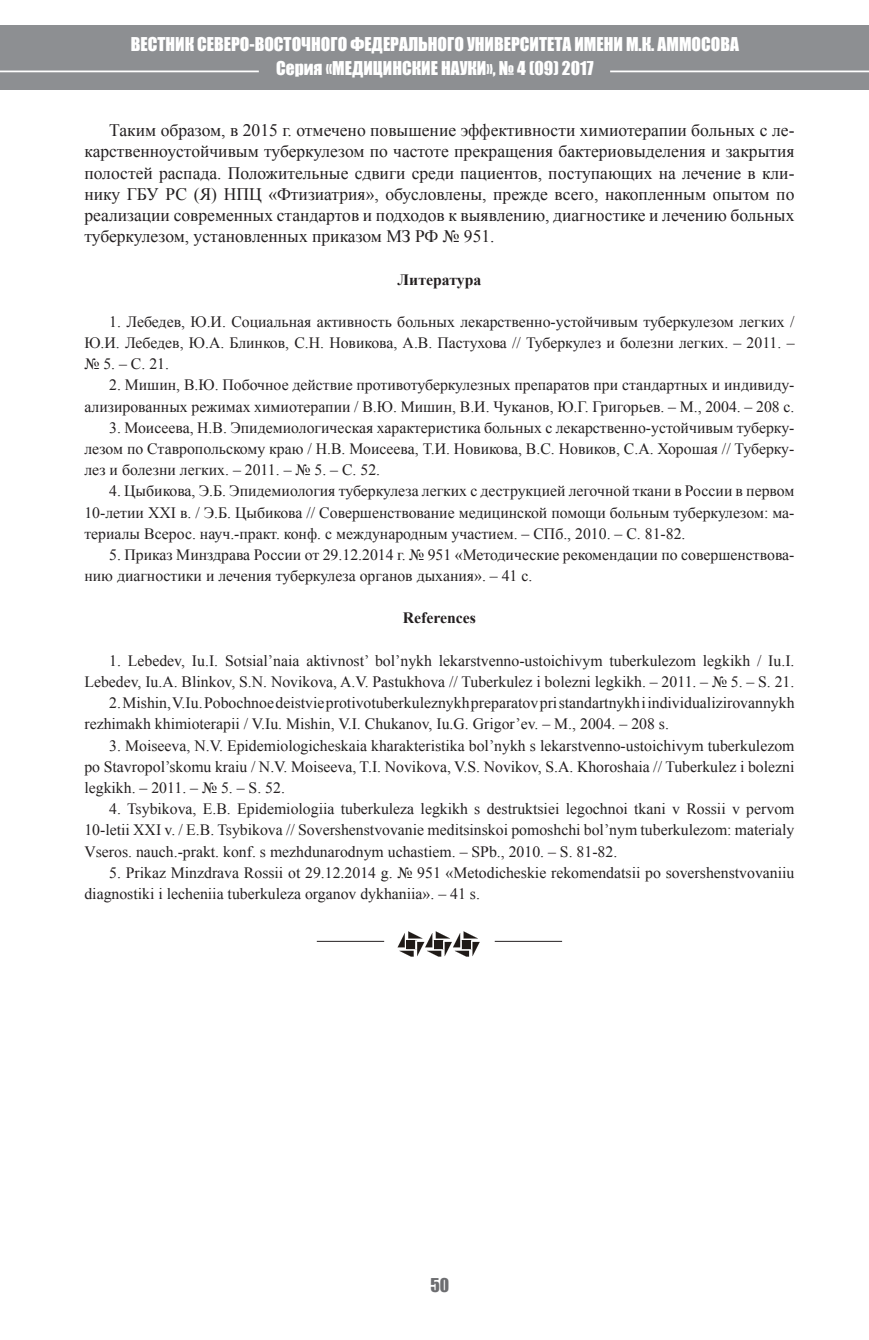
<style>
.page{position:relative;width:869px;height:1340px;background:#fff}
.page>*{position:absolute;margin:0;border:0;box-sizing:border-box;transform-origin:0 0}
.Обычный{font:17.5px/21.2px "Times New Roman";color:#231f20;text-align:justify}
.t1{font:17.5px/24.5px "Impact";color:#fff;text-align:center}
.t2{font:17.5px "Impact";color:#6c6d70}
.Обычный-2{font:15.75px/21.2px "Times New Roman";color:#231f20;text-align:justify}
.Обычный-3{font:700 15.75px "Times New Roman";color:#231f20}
</style>
<div class="page">
<div style="left:0;top:25px;width:868px;height:64px;background:#8d8f92"></div>
<hr style="left:0;top:71px;width:259px;height:1px;background:#fff">
<hr style="left:610px;top:71px;width:258px;height:1px;background:#fff">
<svg style="left:397px;top:931px;width:82px;height:25px"></svg>
<hr style="left:316px;top:940px;width:68px;height:1px;background:#231f20">
<hr style="left:494px;top:940px;width:68px;height:1px;background:#231f20">
<p class="t1" style="left:131px;top:31px;width:609px">ВЕСТНИК СЕВЕРО-ВОСТОЧНОГО ФЕДЕРАЛЬНОГО УНИВЕРСИТЕТА ИМЕНИ М.К. АММОСОВА<br>Серия «МЕДИЦИНСКИЕ НАУКИ», № 4 (09) 2017</p>
<p class="Обычный" style="left:84px;top:119px;width:711px;text-indent:25px">Таким образом, в 2015 г. отмечено повышение эффективности химиотерапии больных с ле&shy;карственноустойчивым туберкулезом по частоте прекращения бактериовыделения и закрытия полостей распада. Положительные сдвиги среди пациентов, поступающих на лечение в кли&shy;нику ГБУ РС (Я) НПЦ «Фтизиатрия», обусловлены, прежде всего, накопленным опытом по реализации современных стандартов и подходов к выявлению, диагностике и лечению больных туберкулезом, установленных приказом МЗ РФ № 951.</p>
<p class="Обычный-3" style="left:397px;top:268px;width:85px">Литература</p>
<p class="Обычный-2" style="left:84px;top:311px;width:711px;text-indent:25px">1. Лебедев, Ю.И. Социальная активность больных лекарственно-устойчивым туберкулезом легких / Ю.И. Лебедев, Ю.А. Блинков, С.Н. Новикова, А.В. Пастухова // Туберкулез и болезни легких. – 2011. – № 5. – С. 21.</p>
<p class="Обычный-2" style="left:84px;top:374px;width:711px;text-align:right">2. Мишин, В.Ю. Побочное действие противотуберкулезных препаратов при стандартных и индивиду&shy;ализированных режимах химиотерапии / В.Ю. Мишин, В.И. Чуканов, Ю.Г. Григорьев. – М., 2004. – 208 с.</p>
<p class="Обычный-2" style="left:84px;top:416px;width:711px;text-indent:25px">3. Моисеева, Н.В. Эпидемиологическая характеристика больных с лекарственно-устойчивым туберку&shy;лезом по Ставропольскому краю / Н.В. Моисеева, Т.И. Новикова, В.С. Новиков, С.А. Хорошая // Туберку&shy;лез и болезни легких. – 2011. – № 5. – С. 52.</p>
<p class="Обычный-2" style="left:84px;top:480px;width:711px;text-indent:25px">4. Цыбикова, Э.Б. Эпидемиология туберкулеза легких с деструкцией легочной ткани в России в первом 10-летии XXI в. / Э.Б. Цыбикова // Совершенствование медицинской помощи больным туберкулезом: ма&shy;териалы Всерос. науч.-практ. конф. с международным участием. – СПб., 2010. – С. 81-82.</p>
<p class="Обычный-2" style="left:84px;top:544px;width:711px;text-indent:25px">5. Приказ Минздрава России от 29.12.2014 г. № 951 «Методические рекомендации по совершенствова&shy;нию диагностики и лечения туберкулеза органов дыхания». – 41 с.</p>
<p class="Обычный-3" style="left:402px;top:607px;width:75px">References</p>
<p class="Обычный-2" style="left:84px;top:649px;width:711px;text-align:right">1. Lebedev, Iu.I. Sotsial’naia aktivnost’ bol’nykh lekarstvenno-ustoichivym tuberkulezom legkikh / Iu.I.<br>Lebedev, Iu.A. Blinkov, S.N. Novikova, A.V. Pastukhova // Tuberkulez i bolezni legkikh. – 2011. – № 5. – S. 21.</p>
<p class="Обычный-2" style="left:84px;top:692px;width:711px;text-indent:25px">2. Mishin, V.Iu. Pobochnoe deistvie protivotuberkuleznykh preparatov pri standartnykh i individualizirovannykh rezhimakh khimioterapii / V.Iu. Mishin, V.I. Chukanov, Iu.G. Grigor’ev. – M., 2004. – 208 s.</p>
<p class="Обычный-2" style="left:84px;top:734px;width:711px;text-indent:25px">3. Moiseeva, N.V. Epidemiologicheskaia kharakteristika bol’nykh s lekarstvenno-ustoichivym tuberkulezom po Stavropol’skomu kraiu / N.V. Moiseeva, T.I. Novikova, V.S. Novikov, S.A. Khoroshaia // Tuberkulez i bolezni legkikh. – 2011. – № 5. – S. 52.</p>
<p class="Обычный-2" style="left:84px;top:798px;width:711px;text-indent:25px">4. Tsybikova, E.B. Epidemiologiia tuberkuleza legkikh s destruktsiei legochnoi tkani v Rossii v pervom 10-letii XXI v. / E.B. Tsybikova // Sovershenstvovanie meditsinskoi pomoshchi bol’nym tuberkulezom: materialy Vseros. nauch.-prakt. konf. s mezhdunarodnym uchastiem. – SPb., 2010. – S. 81-82.</p>
<p class="Обычный-2" style="left:84px;top:861px;width:711px;text-indent:25px">5. Prikaz Minzdrava Rossii ot 29.12.2014 g. № 951 «Metodicheskie rekomendatsii po sovershenstvovaniiu diagnostiki i lecheniia tuberkuleza organov dykhaniia». – 41 s.</p>
<p class="t2" style="left:430px;top:1271px;width:20px">50</p>
</div>
